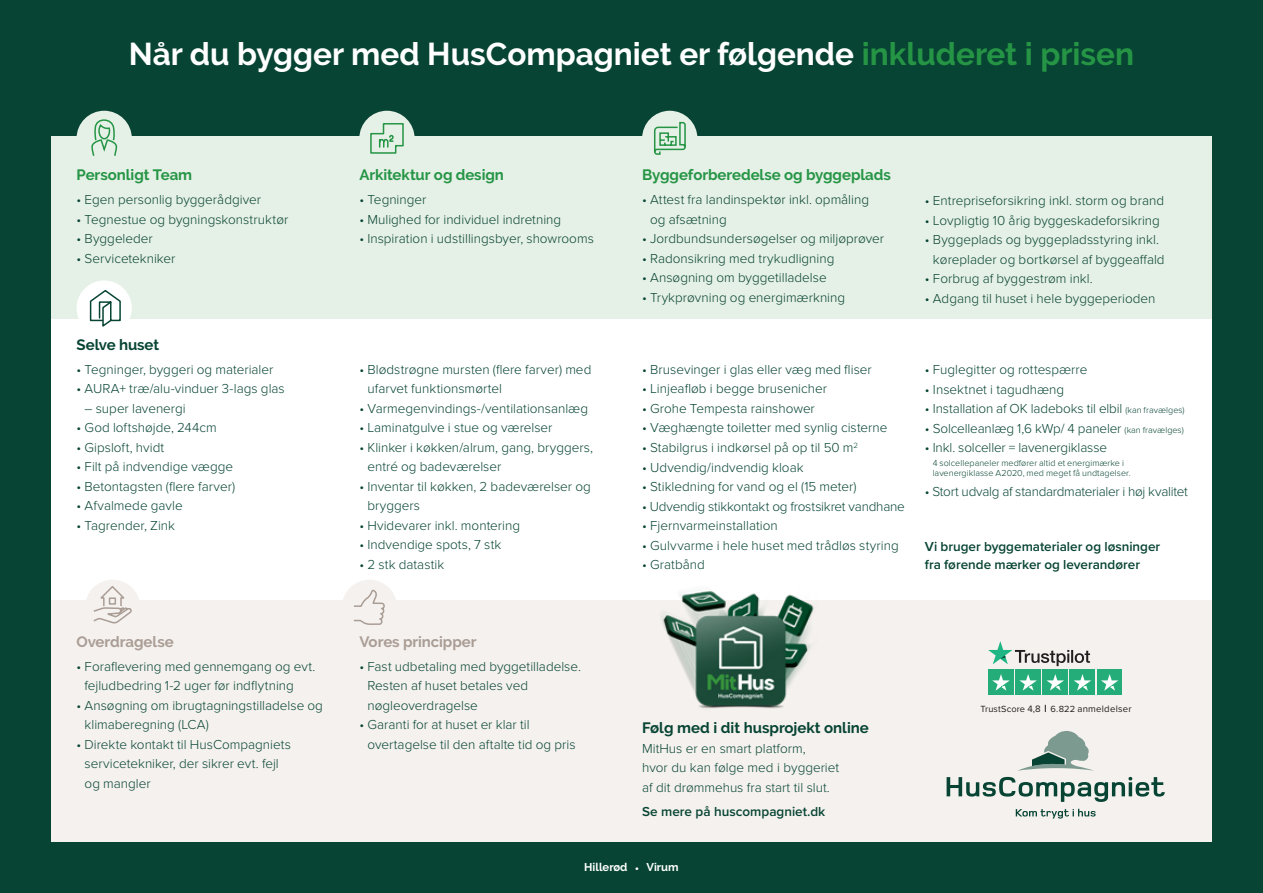
<style>
.page{position:relative;width:1263px;height:893px;background:#074433}
.page>*{position:absolute;margin:0;border:0;box-sizing:border-box;transform-origin:0 0}
.t1{font:700 31.5px "Raleway";color:#fff}
.t2{font:700 15px "Raleway";letter-spacing:-.005em;color:#259545}
.t3{font:700 15px "Raleway";color:#074433}
.t4{font:700 15px "Raleway";letter-spacing:-.005em;color:#aa9d95}
.t5{font:300 13.5px/19.5px "Proxima Nova";color:#074433}
.t6{font:600 13.5px/18px "Proxima Nova";color:#074433}
.t7{font:300 13.5px "Proxima Nova";letter-spacing:-.02em;color:#074433}
.t8{font:700 11.25px "Raleway";color:#fff}
.t9{font:9.3px "Proxima Nova";letter-spacing:.015em;color:#231f20}
.t10{font:300 9px/10.5px "Proxima Nova";letter-spacing:.005em;color:#074433}
.s1{color:#259545}
.s2{font-size:9px}
.s3{font-family:"Proxima Nova";font-weight:300;font-size:4.5px}
.s4{font-size:9.6px}
</style>
<div class="page">
<div style="left:51px;top:136px;width:1160px;height:214px;background:#e5f0e6"></div>
<div style="left:51px;top:319px;width:1160px;height:305px;background:#fff"></div>
<div style="left:51px;top:600px;width:1160px;height:241px;background:#f4f1ee"></div>
<div style="left:77px;top:111px;width:55px;height:55px;background:#e5f0e6;border-radius:50%"></div>
<svg style="left:91px;top:119px;width:27px;height:37px"></svg>
<div style="left:359px;top:111px;width:56px;height:55px;background:#e5f0e6;border-radius:50%"></div>
<svg style="left:370px;top:123px;width:34px;height:31px"></svg>
<div style="left:642px;top:111px;width:55px;height:55px;background:#e5f0e6;border-radius:50%"></div>
<svg style="left:654px;top:121px;width:32px;height:34px"></svg>
<div style="left:77px;top:280px;width:55px;height:56px;background:#fff;border-radius:50%"></div>
<svg style="left:89px;top:290px;width:32px;height:37px"></svg>
<div style="left:342px;top:580px;width:55px;height:55px;background:#f4f1ee;border-radius:50%"></div>
<svg style="left:353px;top:589px;width:32px;height:36px"></svg>
<div style="left:85px;top:580px;width:55px;height:55px;background:#f4f1ee;border-radius:50%"></div>
<svg style="left:93px;top:586px;width:40px;height:38px"></svg>
<svg style="left:946px;top:777px;width:219px;height:42px"></svg>
<svg style="left:1018px;top:731px;width:76px;height:40px"></svg>
<img style="left:662px;top:591px;width:152px;height:118px">
<div style="left:988px;top:670px;width:25px;height:25px;background:#25ad79"></div>
<div style="left:1015px;top:670px;width:26px;height:25px;background:#25ad79"></div>
<div style="left:1043px;top:670px;width:25px;height:25px;background:#25ad79"></div>
<div style="left:1070px;top:670px;width:25px;height:25px;background:#25ad79"></div>
<div style="left:1097px;top:670px;width:12px;height:25px;background:#25ad79"></div>
<div style="left:1109px;top:670px;width:13px;height:25px;background:#25ad79"></div>
<svg style="left:992px;top:674px;width:18px;height:17px"></svg>
<svg style="left:1019px;top:674px;width:18px;height:17px"></svg>
<svg style="left:1046px;top:674px;width:18px;height:17px"></svg>
<svg style="left:1074px;top:674px;width:17px;height:17px"></svg>
<svg style="left:1101px;top:674px;width:17px;height:17px"></svg>
<svg style="left:988px;top:641px;width:102px;height:25px"></svg>
<h1 class="t1" style="left:129px;top:36px;width:1007px">Når du bygger med HusCompagniet er følgende <span class="s1">inkluderet i prisen</span></h1>
<p class="t2" style="left:77px;top:167px;width:117px">Personligt Team</p>
<p class="t5" style="left:77px;top:190px;width:186px">• Egen personlig byggerådgiver</p>
<p class="t5" style="left:77px;top:210px;width:213px">• Tegnestue og bygningskonstruktør</p>
<p class="t5" style="left:77px;top:229px;width:78px">• Byggeleder</p>
<p class="t5" style="left:77px;top:249px;width:100px">• Servicetekniker</p>
<p class="t3" style="left:77px;top:336px;width:84px">Selve huset</p>
<p class="t5" style="left:77px;top:360px;width:198px">• Tegninger, byggeri og materialer</p>
<p class="t5" style="left:77px;top:379px;width:210px">• AURA+ træ/alu-vinduer 3-lags glas</p>
<p class="t5" style="left:85px;top:399px;width:103px">– super lavenergi</p>
<p class="t5" style="left:77px;top:418px;width:142px">• God loftshøjde, 244cm</p>
<p class="t5" style="left:77px;top:438px;width:89px">• Gipsloft, hvidt</p>
<p class="t5" style="left:77px;top:457px;width:158px">• Filt på indvendige vægge</p>
<p class="t5" style="left:77px;top:477px;width:160px">• Betontagsten (flere farver)</p>
<p class="t5" style="left:77px;top:496px;width:108px">• Afvalmede gavle</p>
<p class="t5" style="left:77px;top:516px;width:100px">• Tagrender, Zink</p>
<p class="t4" style="left:77px;top:633px;width:99px">Overdragelse</p>
<p class="t5" style="left:85px;top:657px;width:232px;text-indent:-8px">• Foraflevering med gennemgang og evt. fejludbedring 1-2 uger før indflytning</p>
<p class="t5" style="left:85px;top:696px;width:240px;text-indent:-8px">• Ansøgning om ibrugtagningstilladelse og klimaberegning (LCA)</p>
<p class="t5" style="left:85px;top:735px;width:208px;text-indent:-8px">• Direkte kontakt til HusCompagniets servicetekniker, der sikrer evt. fejl og mangler</p>
<p class="t2" style="left:359px;top:167px;width:146px">Arkitektur og design</p>
<p class="t5" style="left:359px;top:190px;width:69px">• Tegninger</p>
<p class="t5" style="left:359px;top:210px;width:203px">• Mulighed for individuel indretning</p>
<p class="t5" style="left:359px;top:229px;width:236px">• Inspiration i udstillingsbyer, showrooms</p>
<p class="t5" style="left:367px;top:360px;width:225px;text-indent:-8px">• Blødstrøgne mursten (flere farver) med ufarvet funktionsmørtel</p>
<p class="t5" style="left:359px;top:399px;width:230px">• Varmegenvindings-/ventilationsanlæg</p>
<p class="t5" style="left:359px;top:419px;width:195px">• Laminatgulve i stue og værelser</p>
<p class="t5" style="left:367px;top:438px;width:227px;text-indent:-8px">• Klinker i køkken/alrum, gang, bryggers, entré og badeværelser</p>
<p class="t5" style="left:367px;top:477px;width:225px;text-indent:-8px">• Inventar til køkken, 2 badeværelser og bryggers</p>
<p class="t5" style="left:359px;top:516px;width:162px">• Hvidevarer inkl. montering</p>
<p class="t5" style="left:359px;top:536px;width:144px">• Indvendige spots, 7 stk</p>
<p class="t5" style="left:359px;top:555px;width:86px">• 2 stk datastik</p>
<p class="t2" style="left:642px;top:167px;width:250px">Byggeforberedelse og byggeplads</p>
<p class="t5" style="left:650px;top:190px;width:220px;text-indent:-8px">• Attest fra landinspektør inkl. opmåling og afsætning</p>
<p class="t5" style="left:642px;top:229px;width:244px">• Jordbundsundersøgelser og miljøprøver</p>
<p class="t5" style="left:642px;top:249px;width:194px">• Radonsikring med trykudligning</p>
<p class="t5" style="left:642px;top:268px;width:186px">• Ansøgning om byggetilladelse</p>
<p class="t5" style="left:642px;top:288px;width:204px">• Trykprøvning og energimærkning</p>
<p class="t5" style="left:925px;top:191px;width:241px">• Entrepriseforsikring inkl. storm og brand</p>
<p class="t5" style="left:925px;top:211px;width:236px">• Lovpligtig 10 årig byggeskadeforsikring</p>
<p class="t5" style="left:925px;top:230px;width:241px;text-align:center">• Byggeplads og byggepladsstyring inkl. køreplader og bortkørsel af byggeaffald</p>
<p class="t5" style="left:925px;top:269px;width:169px">• Forbrug af byggestrøm inkl.</p>
<p class="t5" style="left:925px;top:289px;width:232px">• Adgang til huset i hele byggeperioden</p>
<p class="t5" style="left:642px;top:360px;width:231px">• Brusevinger i glas eller væg med fliser</p>
<p class="t5" style="left:642px;top:380px;width:186px">• Linjeafløb i begge brusenicher</p>
<p class="t5" style="left:642px;top:399px;width:174px">• Grohe Tempesta rainshower</p>
<p class="t5" style="left:642px;top:419px;width:247px">• Væghængte toiletter med synlig cisterne</p>
<p class="t5" style="left:642px;top:438px;width:217px">• Stabilgrus i indkørsel på op til 50 m<sup>2</sup></p>
<p class="t5" style="left:642px;top:458px;width:163px">• Udvendig/indvendig kloak</p>
<p class="t5" style="left:642px;top:477px;width:216px">• Stikledning for vand og el (15 meter)</p>
<p class="t5" style="left:642px;top:497px;width:264px">• Udvendig stikkontakt og frostsikret vandhane</p>
<p class="t5" style="left:642px;top:516px;width:137px">• Fjernvarmeinstallation</p>
<p class="t5" style="left:642px;top:536px;width:258px">• Gulvvarme i hele huset med trådløs styring</p>
<p class="t5" style="left:642px;top:555px;width:64px">• Gratbånd</p>
<p class="t5" style="left:925px;top:360px;width:164px">• Fuglegitter og rottespærre</p>
<p class="t5" style="left:925px;top:380px;width:141px">• Insektnet i tagudhæng</p>
<p class="t5" style="left:925px;top:399px;width:261px">• Installation af OK ladeboks til elbil <span class="s2">(kan fravælges)</span></p>
<p class="t5" style="left:925px;top:419px;width:260px">• Solcelleanlæg 1,6 kWp/ 4 paneler <span class="s2">(kan fravælges)</span></p>
<p class="t5" style="left:925px;top:438px;width:184px">• Inkl. solceller = lavenergiklasse</p>
<p class="t10" style="left:933px;top:458px;width:199px">4 solcellepaneler medfører altid et energimærke i lavenergiklasse A2020, med meget få undtagelser.</p>
<p class="t7" style="left:925px;top:483px;width:264px">• Stort udvalg af standardmaterialer i høj kvalitet</p>
<p class="t6" style="left:925px;top:538px;width:237px">Vi bruger byggematerialer og løsninger fra førende mærker og leverandører</p>
<p class="t4" style="left:359px;top:633px;width:119px">Vores principper</p>
<p class="t5" style="left:367px;top:657px;width:215px;text-indent:-8px">• Fast udbetaling med byggetilladelse.<br>Resten af huset betales ved nøgleoverdragelse</p>
<p class="t5" style="left:367px;top:715px;width:210px;text-indent:-8px">• Garanti for at huset er klar til overtagelse til den aftalte tid og pris</p>
<p class="t3" style="left:642px;top:720px;width:228px">Følg med i dit husprojekt online</p>
<p class="t5" style="left:642px;top:739px;width:199px">MitHus er en smart platform,<br>hvor du kan følge med i byggeriet af dit drømmehus fra start til slut.</p>
<p class="t6" style="left:642px;top:802px;width:185px">Se mere på huscompagniet.dk</p>
<p class="t8" style="left:584px;top:861px;width:45px">Hillerød</p>
<p class="t8" style="left:636px;top:861px;width:45px"><span class="s3">●</span> Virum</p>
<p class="t9" style="left:980px;top:702px;width:153px">TrustScore <span class="s4">4,8</span> 6.822 <span class="s4">anmeldelser</span></p>
</div>
